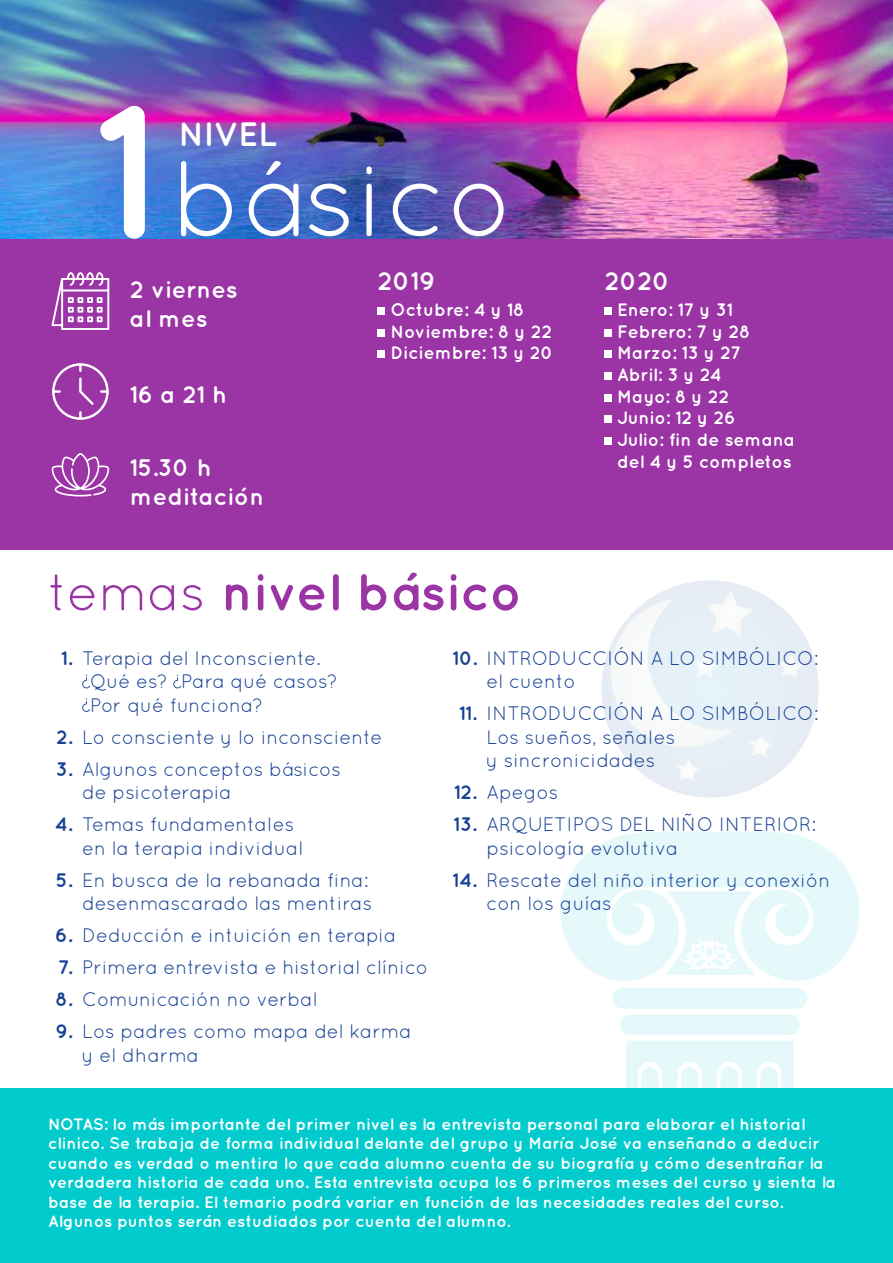
<style>
.page{position:relative;width:893px;height:1263px;background:#fff}
.page>*{position:absolute;margin:0;border:0;box-sizing:border-box;transform-origin:0 0}
.t1{font:700 189.75px "Quicksand";color:#fff}
.t2{font:107.4px "Quicksand";color:#fff}
.t3{font:700 51.9px "Quicksand";color:#9b35a6}
.t4{font:700 33.75px "Quicksand";letter-spacing:-.015em;color:#fff}
.t5{font:700 25.5px "Quicksand";color:#fff}
.t6{font:700 24px/29px "Quicksand";color:#fff}
.t7{font:19.5px/23.5px "Quicksand";color:#164194}
.t8{font:700 18px/21.8px "Quicksand";color:#fff}
.t9{font:700 16.5px/19.5px "Quicksand";color:#fff}
.s1{font-weight:400}
.s2{font-weight:700}
</style>
<div class="page">
<svg style="left:611px;top:988px;width:197px;height:101px"></svg>
<svg style="left:560px;top:832px;width:300px;height:149px"></svg>
<div style="left:601px;top:580px;width:218px;height:218px;background:#e6edf4;border-radius:50%"></div>
<svg style="left:601px;top:590px;width:202px;height:192px"></svg>
<img style="left:0;top:0;width:893px;height:239px">
<div style="left:0;top:1089px;width:893px;height:174px;background:#01cbcd"></div>
<div style="left:0;top:239px;width:893px;height:310px;background:#9b35a6"></div>
<div style="left:378px;top:307px;width:7px;height:7px;background:#fff"></div>
<div style="left:378px;top:329px;width:7px;height:7px;background:#fff"></div>
<div style="left:378px;top:351px;width:7px;height:7px;background:#fff"></div>
<div style="left:604px;top:307px;width:7px;height:7px;background:#fff"></div>
<div style="left:604px;top:329px;width:7px;height:7px;background:#fff"></div>
<div style="left:604px;top:351px;width:7px;height:7px;background:#fff"></div>
<div style="left:604px;top:373px;width:7px;height:7px;background:#fff"></div>
<div style="left:604px;top:394px;width:7px;height:7px;background:#fff"></div>
<div style="left:604px;top:416px;width:7px;height:7px;background:#fff"></div>
<div style="left:604px;top:438px;width:7px;height:7px;background:#fff"></div>
<svg style="left:82px;top:675px;width:8px;height:13px"></svg>
<svg style="left:173px;top:675px;width:8px;height:13px"></svg>
<svg style="left:82px;top:698px;width:8px;height:14px"></svg>
<svg style="left:52px;top:363px;width:57px;height:57px"></svg>
<svg style="left:52px;top:272px;width:57px;height:58px"></svg>
<svg style="left:52px;top:453px;width:57px;height:43px"></svg>
<h1 class="t1" style="left:93px;top:58px;width:65px">1</h1>
<h3 class="t4" style="left:179px;top:114px;width:100px">NIVEL</h3>
<h2 class="t2" style="left:171px;top:137px;width:344px">básico</h2>
<h3 class="t5" style="left:378px;top:266px;width:59px">2019</h3>
<p class="t8" style="left:390px;top:298px;width:164px">Octubre: 4 y 18<br>Noviembre: 8 y 22<br>Diciembre: 13 y 20</p>
<p class="t6" style="left:130px;top:274px;width:109px">2 viernes al mes</p>
<p class="t6" style="left:130px;top:379px;width:98px">16 a 21 h</p>
<p class="t6" style="left:130px;top:452px;width:136px">15.30 h meditación</p>
<h3 class="t3" style="left:48px;top:561px;width:475px"><span class="s1">temas</span> nivel básico</h3>
<h3 class="t5" style="left:604px;top:266px;width:68px">2020</h3>
<p class="t8" style="left:617px;top:298px;width:179px">Enero: 17 y 31<br>Febrero: 7 y 28<br>Marzo: 13 y 27<br>Abril: 3 y 24<br>Mayo: 8 y 22<br>Junio: 12 y 26<br>Julio: fin de semana del 4 y 5 completos</p>
<p class="t7" style="left:90px;top:646px;width:249px;text-indent:-29px"><span class="s2">1.</span> Terapia del Inconsciente.<br>Qué es? Para qué casos?<br>Por qué funciona?</p>
<p class="t7" style="left:56px;top:725px;width:328px"><span class="s2">2.</span> Lo consciente y lo inconsciente</p>
<p class="t7" style="left:82px;top:757px;width:260px;text-indent:-26px"><span class="s2">3.</span> Algunos conceptos básicos de psicoterapia</p>
<p class="t7" style="left:82px;top:813px;width:222px;text-indent:-27px"><span class="s2">4.</span> Temas fundamentales en la terapia individual</p>
<p class="t7" style="left:56px;top:868px;width:318px;text-align:right"><span class="s2">5.</span> En busca de la rebanada fina: desenmascarado las mentiras</p>
<p class="t7" style="left:55px;top:924px;width:342px"><span class="s2">6.</span> Deducción e intuición en terapia</p>
<p class="t7" style="left:58px;top:956px;width:371px"><span class="s2">7.</span> Primera entrevista e historial clínico</p>
<p class="t7" style="left:55px;top:988px;width:264px"><span class="s2">8.</span> Comunicación no verbal</p>
<p class="t7" style="left:82px;top:1020px;width:331px;text-indent:-27px"><span class="s2">9.</span> Los padres como mapa del karma y el dharma</p>
<p class="t7" style="left:487px;top:646px;width:333px;text-indent:-34px"><span class="s2">10.</span> INTRODUCCIÓN A LO SIMBÓLICO: el cuento</p>
<p class="t7" style="left:487px;top:702px;width:333px;text-indent:-28px"><span class="s2">11.</span> INTRODUCCIÓN A LO SIMBÓLICO:<br>Los sueños, señales<br>y sincronicidades</p>
<p class="t7" style="left:454px;top:781px;width:106px"><span class="s2">12.</span> Apegos</p>
<p class="t7" style="left:487px;top:813px;width:331px;text-indent:-33px"><span class="s2">13.</span> ARQUETIPOS DEL NIÑO INTERIOR: psicología evolutiva</p>
<p class="t7" style="left:487px;top:868px;width:345px;text-indent:-34px"><span class="s2">14.</span> Rescate del niño interior y conexión con los guías</p>
<p class="t9" style="left:48px;top:1114px;width:789px">NOTAS: lo más importante del primer nivel es la entrevista personal para elaborar el historial clinico. Se trabaja de forma individual delante del grupo y María José va enseñando a deducir cuando es verdad o mentira lo que cada alumno cuenta de su biografía y cómo desentrañar la verdadera historia de cada uno. Esta entrevista ocupa los 6 primeros meses del curso y sienta la base de la terapia. El temario podrá variar en función de las necesidades reales del curso.<br>Algunos puntos serán estudiados por cuenta del alumno.</p>
</div>
